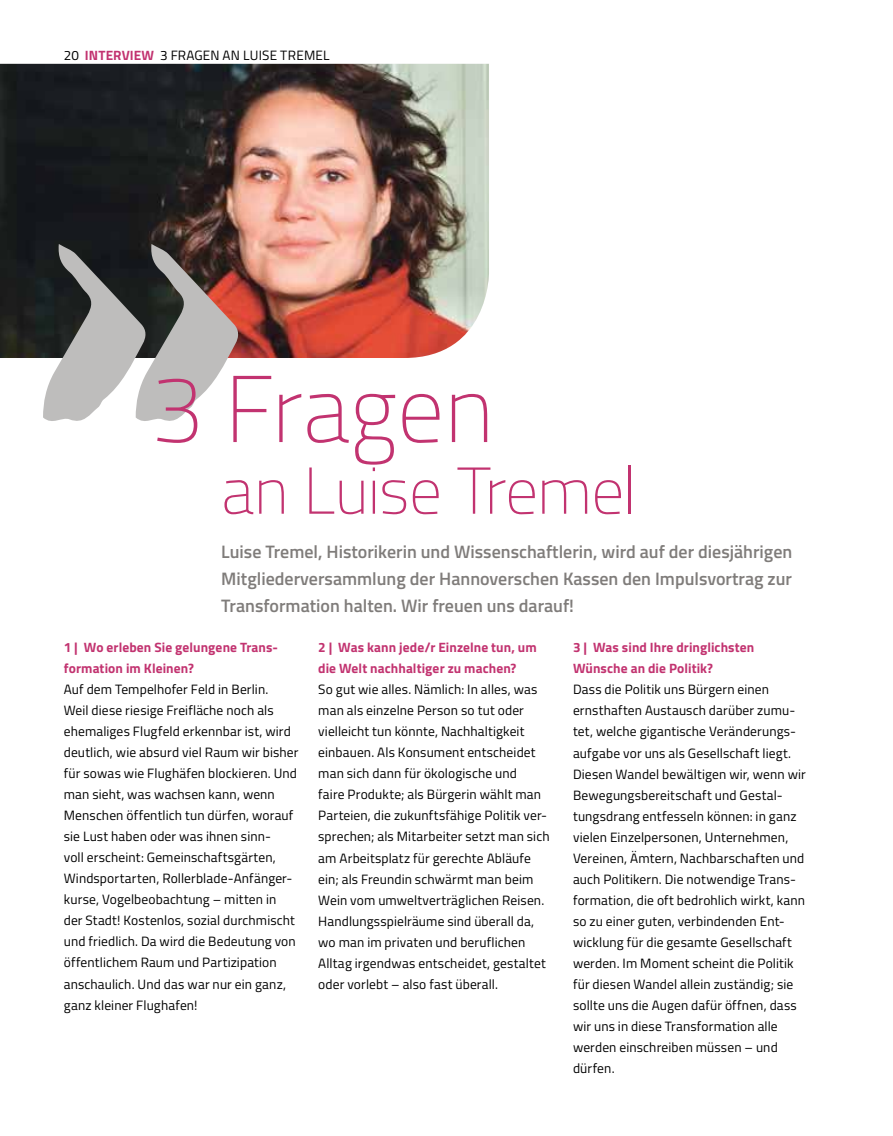
<style>
.page{position:relative;width:893px;height:1136px;background:#fff}
.page>*{position:absolute;margin:0;border:0;box-sizing:border-box;transform-origin:0 0}
.t1{font:100 94.5px "Titillium";color:#c23370}
.t2{font:100 66px "Titillium";letter-spacing:-.02em;color:#c23370}
.t3{font:600 18px/27px "Titillium";color:#7f7c7a;text-align:justify}
.t4{font:13.5px/21px "Titillium";letter-spacing:.01em;color:#000}
.t5{font:700 13.5px/21px "Titillium";letter-spacing:.01em;color:#c23370}
.s1{font-weight:700;color:#c23370}
</style>
<div class="page">
<img style="left:0;top:64px;width:489px;height:294px">
<svg style="left:43px;top:244px;width:196px;height:177px;background:#8f8b89"></svg>
<p class="t4" style="left:64px;top:45px;width:267px">20 <span class="s1">INTERVIEW</span> 3 FRAGEN AN LUISE TREMEL</p>
<h1 class="t1" style="left:151px;top:341px;width:345px">3 Fragen</h1>
<h2 class="t2" style="left:221px;top:443px;width:417px">an Luise Tremel</h2>
<h3 class="t3" style="left:221px;top:537px;width:573px">Luise Tremel, Historikerin und Wissenschaftlerin, wird auf der diesjährigen Mitgliederversammlung der Hannoverschen Kassen den Impulsvortrag zur Transformation halten. Wir freuen uns darauf!</h3>
<p class="t5" style="left:64px;top:636px;width:214px">1 | Wo erleben Sie gelungene Trans&shy;formation im Kleinen?</p>
<p class="t4" style="left:64px;top:678px;width:236px">Auf dem Tempelhofer Feld in Berlin.<br>Weil diese riesige Freifläche noch als ehemaliges Flugfeld erkennbar ist, wird deutlich, wie absurd viel Raum wir bisher für sowas wie Flughäfen blockieren. Und man sieht, was wachsen kann, wenn Menschen öffentlich tun dürfen, worauf sie Lust haben oder was ihnen sinn-<br>voll erscheint: Gemeinschaftsgärten, Windsportarten, Rollerblade-Anfänger&shy;kurse, Vogelbeobachtung – mitten in der Stadt! Kostenlos, sozial durchmischt und friedlich. Da wird die Bedeutung von öffentlichem Raum und Partizipation anschaulich. Und das war nur ein ganz, ganz kleiner Flughafen!</p>
<p class="t5" style="left:318px;top:636px;width:220px">2 | Was kann jede/r Einzelne tun, um die Welt nachhaltiger zu machen?</p>
<p class="t4" style="left:318px;top:678px;width:233px">So gut wie alles. Nämlich: In alles, was man als einzelne Person so tut oder vielleicht tun könnte, Nachhaltigkeit einbauen. Als Konsument entscheidet man sich dann für ökologische und<br>faire Produkte; als Bürgerin wählt man Parteien, die zukunftsfähige Politik ver&shy;sprechen; als Mitarbeiter setzt man sich am Arbeitsplatz für gerechte Abläufe ein; als Freundin schwärmt man beim Wein vom umweltverträglichen Reisen.<br>Handlungsspielräume sind überall da, wo man im privaten und beruflichen Alltag irgendwas entscheidet, gestaltet oder vorlebt – also fast überall.</p>
<p class="t5" style="left:573px;top:636px;width:183px">3 | Was sind Ihre dringlichsten<br>Wünsche an die Politik?</p>
<p class="t4" style="left:573px;top:678px;width:234px">Dass die Politik uns Bürgern einen ernsthaften Austausch darüber zumu&shy;tet, welche gigantische Veränderungs&shy;aufgabe vor uns als Gesellschaft liegt.<br>Diesen Wandel bewältigen wir, wenn wir Bewegungsbereitschaft und Gestal&shy;tungsdrang entfesseln können: in ganz vielen Einzelpersonen, Unternehmen, Vereinen, Ämtern, Nachbarschaften und auch Politikern. Die notwendige Trans&shy;formation, die oft bedrohlich wirkt, kann so zu einer guten, verbindenden Ent&shy;wicklung für die gesamte Gesellschaft werden. Im Moment scheint die Politik für diesen Wandel allein zuständig; sie sollte uns die Augen dafür öffnen, dass wir uns in diese Transformation alle werden einschreiben müssen – und dürfen.</p>
</div>
